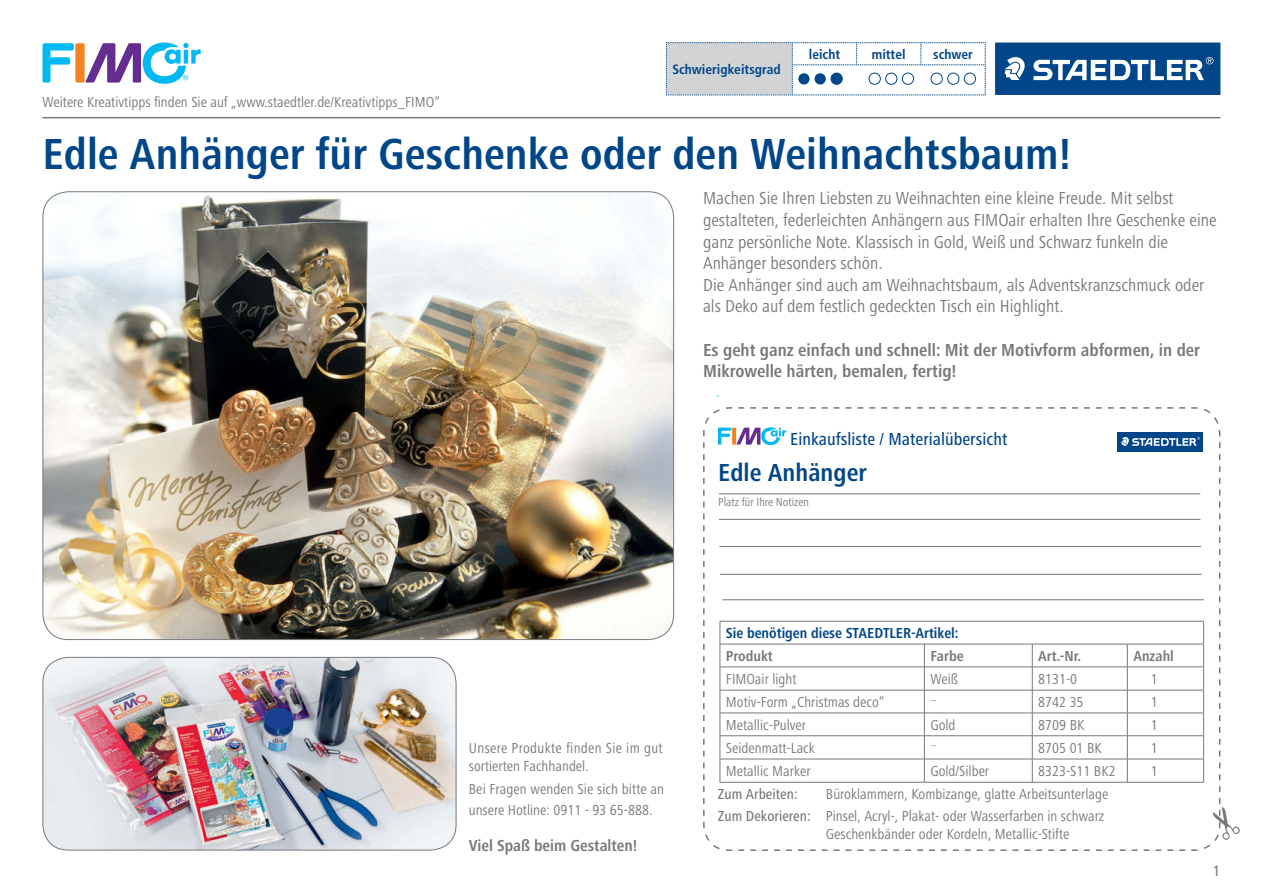
<style>
.page{position:relative;width:1263px;height:893px;background:#fff}
.page>*{position:absolute;margin:0;border:0;box-sizing:border-box;transform-origin:0 0}
.t1{font:700 condensed 45px "Frutiger Next LTW1 G";color:#004689}
.t2{font:700 condensed 25.5px "Frutiger Next LTW1 G";color:#004689}
.t3{font:condensed 18px/21.6px "Frutiger Next LTW1 G";color:#77787b}
.t4{font:700 condensed 18px/21.6px "Frutiger Next LTW1 G";color:#77787b}
.t5{font:500 condensed 18px "Frutiger Next LTW1 G";color:#004689}
.t6{font:700 condensed 16.5px "Frutiger Next LTW1 G";color:#77787b}
.t7{font:condensed 15px/18px "Frutiger Next LTW1 G";color:#77787b}
.t8{font:700 condensed 15px "Frutiger Next LTW1 G";color:#004689}
.t9{font:700 condensed 15px "Frutiger Next LTW1 G";color:#77787b}
.t10{font:500 condensed 15px "Frutiger Next LTW1 G";color:#77787b}
.t11{font:condensed 15px "Frutiger";color:#77787b}
.t12{font:700 condensed 13.5px "Frutiger";color:#004689}
.t13{font:condensed 12px "Frutiger Next LTW1 G";color:#77787b}
.t14{font:condensed 10.5px "Frutiger Next LTW1 G";color:#77787b}
.s1{font-weight:500}
</style>
<div class="page">
<img style="left:43px;top:657px;width:413px;height:193px">
<div style="left:43px;top:657px;width:413px;height:193px;border:1px solid #77787b;border-radius:26px"></div>
<img style="left:43px;top:192px;width:631px;height:448px">
<svg style="left:666px;top:42px;width:320px;height:54px"></svg>
<div style="left:798px;top:73px;width:11px;height:12px;background:#004689;border-radius:50%"></div>
<div style="left:814px;top:73px;width:12px;height:12px;background:#004689;border-radius:50%"></div>
<div style="left:831px;top:73px;width:11px;height:11px;background:#004689;border-radius:50%"></div>
<div style="left:831px;top:73px;width:11px;height:12px;border:1px solid #004689;border-radius:50%"></div>
<div style="left:869px;top:73px;width:11px;height:12px;border:1px solid #004689;border-radius:50%"></div>
<div style="left:885px;top:73px;width:12px;height:12px;border:1px solid #004689;border-radius:50%"></div>
<div style="left:902px;top:73px;width:12px;height:12px;border:1px solid #004689;border-radius:50%"></div>
<div style="left:931px;top:73px;width:11px;height:12px;border:1px solid #004689;border-radius:50%"></div>
<div style="left:947px;top:73px;width:12px;height:12px;border:1px solid #004689;border-radius:50%"></div>
<div style="left:964px;top:73px;width:12px;height:12px;border:1px solid #004689;border-radius:50%"></div>
<div style="left:75px;top:43px;width:10px;height:40px;background:#f58220;border-radius:2px"></div>
<svg style="left:43px;top:43px;width:31px;height:40px"></svg>
<svg style="left:85px;top:43px;width:116px;height:41px"></svg>
<svg style="left:703px;top:407px;width:537px;height:444px"></svg>
<div style="left:995px;top:43px;width:225px;height:52px;background:#004689"></div>
<svg style="left:1004px;top:57px;width:21px;height:23px"></svg>
<svg style="left:1033px;top:57px;width:180px;height:23px"></svg>
<hr style="left:43px;top:117px;width:1177px;height:1px;background:#77787b">
<p class="t7" style="left:43px;top:93px;width:399px">Weitere Kreativtipps finden Sie auf „www.staedtler.de/Kreativtipps_FIMO“</p>
<p class="t12" style="left:672px;top:61px;width:110px">Schwierigkeitsgrad</p>
<p class="t12" style="left:809px;top:46px;width:33px">leicht</p>
<p class="t12" style="left:872px;top:46px;width:35px">mittel</p>
<p class="t12" style="left:933px;top:46px;width:41px">schwer</p>
<h1 class="t1" style="left:43px;top:128px;width:1030px">Edle Anhänger für Geschenke oder den Weihnachtsbaum!</h1>
<p class="t3" style="left:703px;top:188px;width:515px">Machen Sie Ihren Liebsten zu Weihnachten eine kleine Freude. Mit selbst gestalteten, federleichten Anhängern aus FIMOair erhalten Ihre Geschenke eine ganz persönliche Note. Klassisch in Gold, Weiß und Schwarz funkeln die Anhänger besonders schön.<br>Die Anhänger sind auch am Weihnachtsbaum, als Adventskranzschmuck oder als Deko auf dem festlich gedeckten Tisch ein Highlight.</p>
<p class="t4" style="left:703px;top:339px;width:498px">Es geht ganz einfach und schnell: Mit der Motivform abformen, in der<br>Mikrowelle härten, bemalen, fertig!</p>
<p class="t7" style="left:469px;top:739px;width:195px">Unsere Produkte finden Sie im gut sortierten Fachhandel.</p>
<p class="t7" style="left:469px;top:778px;width:197px;line-height:21.6px">Bei Fragen wenden Sie sich bitte an unsere Hotline: 0911 - 93 65-888.</p>
<p class="t6" style="left:469px;top:836px;width:170px">Viel Spaß beim Gestalten!</p>
<p class="t5" style="left:790px;top:428px;width:218px">Einkaufsliste / Materialübersicht</p>
<h2 class="t2" style="left:718px;top:457px;width:150px">Edle Anhänger</h2>
<p class="t13" style="left:718px;top:495px;width:92px">Platz für Ihre Notizen</p>
<p class="t8" style="left:726px;top:624px;width:234px">Sie benötigen diese STAEDTLER-Artikel:</p>
<p class="t9" style="left:726px;top:647px;width:48px">Produkt</p>
<p class="t9" style="left:930px;top:647px;width:35px">Farbe</p>
<p class="t9" style="left:1038px;top:647px;width:44px">Art.-Nr.</p>
<p class="t9" style="left:1133px;top:647px;width:42px">Anzahl</p>
<p class="t7" style="left:726px;top:670px;width:72px">FIMOair light</p>
<p class="t7" style="left:930px;top:670px;width:29px">Weiß</p>
<p class="t7" style="left:1038px;top:670px;width:40px">8131-0</p>
<p class="t7" style="left:1151px;top:670px;width:8px">1</p>
<p class="t7" style="left:726px;top:693px;width:160px">Motiv-Form „Christmas deco“</p>
<p class="t14" style="left:930px;top:694px;width:7px">--</p>
<p class="t7" style="left:1038px;top:693px;width:47px">8742 35</p>
<p class="t7" style="left:1151px;top:693px;width:8px">1</p>
<p class="t7" style="left:726px;top:716px;width:82px">Metallic-Pulver</p>
<p class="t7" style="left:930px;top:716px;width:27px">Gold</p>
<p class="t7" style="left:1038px;top:716px;width:48px">8709 BK</p>
<p class="t7" style="left:1151px;top:716px;width:8px">1</p>
<p class="t7" style="left:726px;top:739px;width:91px">Seidenmatt-Lack</p>
<p class="t14" style="left:930px;top:740px;width:7px">--</p>
<p class="t7" style="left:1038px;top:739px;width:65px">8705 01 BK</p>
<p class="t7" style="left:1151px;top:739px;width:8px">1</p>
<p class="t7" style="left:726px;top:762px;width:86px">Metallic Marker</p>
<p class="t7" style="left:930px;top:762px;width:60px">Gold/Silber</p>
<p class="t7" style="left:1038px;top:762px;width:79px">8323-S11 BK2</p>
<p class="t7" style="left:1151px;top:762px;width:8px">1</p>
<p class="t10" style="left:718px;top:785px;width:81px">Zum Arbeiten:</p>
<p class="t7" style="left:718px;top:782px;width:392px;line-height:22.2px;text-align:right">Büroklammern, Kombizange, glatte Arbeitsunterlage<br><span class="s1">Zum Dekorieren:</span> Pinsel, Acryl-, Plakat- oder Wasserfarben in schwarz</p>
<p class="t7" style="left:826px;top:825px;width:245px">Geschenkbänder oder Kordeln, Metallic-Stifte</p>
<p class="t11" style="left:1213px;top:862px;width:9px">1</p>
</div>
